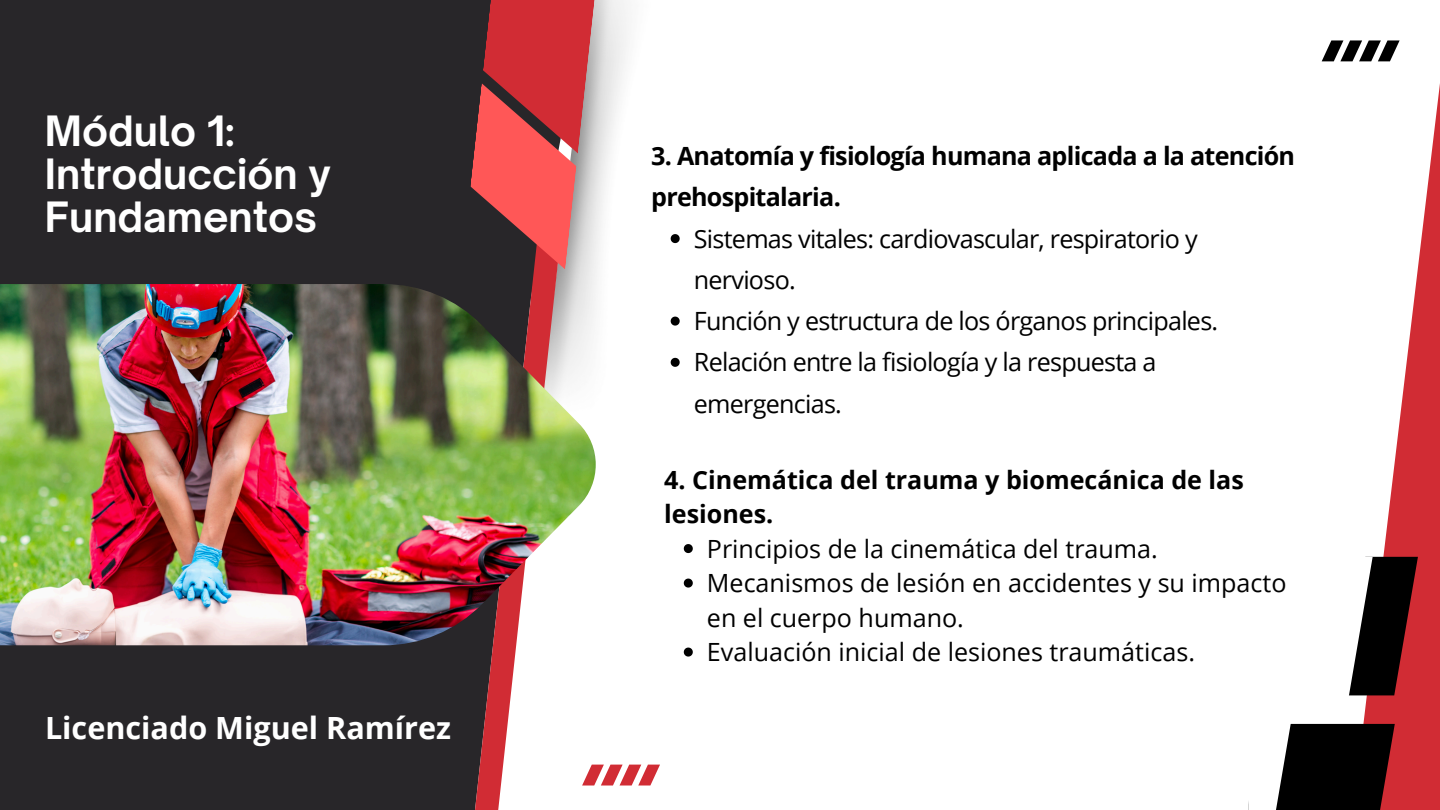
<style>
.page{position:relative;width:1440px;height:810px;background:#fff}
.page>*{position:absolute;margin:0;border:0;box-sizing:border-box;transform-origin:0 0}
.t1{font:700 40px/42.8px "Open Sauce One";color:#fff}
.t2{font:700 30.6px "Open Sans";color:#fff}
.t3{font:25.1px/41.2px "Open Sans";letter-spacing:-.03em;color:#000}
.t4{font:25.1px/34.5px "Open Sans";color:#000}
.t5{font:700 25.1px/41.2px "Open Sans";letter-spacing:-.03em;color:#000}
.t6{font:700 25.1px/34.5px "Open Sans";color:#000}
</style>
<div class="page">
<svg style="left:1365px;top:83px;width:75px;height:727px"></svg>
<svg style="left:1248px;top:557px;width:170px;height:253px"></svg>
<div style="left:0;top:0;width:602px;height:810px;background:#282629"></div>
<img style="left:568px;top:0;width:107px;height:427px">
<svg style="left:475px;top:270px;width:93px;height:540px;background:#d5abae"></svg>
<svg style="left:470px;top:0;width:145px;height:270px"></svg>
<svg style="left:575px;top:765px;width:85px;height:27px"></svg>
<svg style="left:1321px;top:40px;width:79px;height:22px"></svg>
<svg style="left:684px;top:544px;width:9px;height:9px"></svg>
<svg style="left:684px;top:579px;width:9px;height:9px"></svg>
<svg style="left:684px;top:648px;width:9px;height:9px"></svg>
<img style="left:0;top:284px;width:596px;height:361px">
<svg style="left:671px;top:234px;width:9px;height:9px"></svg>
<svg style="left:671px;top:317px;width:9px;height:9px"></svg>
<svg style="left:671px;top:358px;width:9px;height:9px"></svg>
<h1 class="t1" style="left:45px;top:110px;width:287px">Módulo 1:<br>Introducción y<br>Fundamentos</h1>
<h3 class="t2" style="left:45px;top:706px;width:408px">Licenciado Miguel Ramírez</h3>
<p class="t5" style="left:651px;top:135px;width:645px">3. Anatomía y fisiología humana aplicada a la atención prehospitalaria.</p>
<p class="t3" style="left:694px;top:217px;width:505px">Sistemas vitales: cardiovascular, respiratorio y nervioso.</p>
<p class="t3" style="left:694px;top:300px;width:526px">Función y estructura de los órganos principales.</p>
<p class="t3" style="left:694px;top:341px;width:464px">Relación entre la fisiología y la respuesta a emergencias.</p>
<h2 class="t6" style="left:664px;top:462px;width:581px">4. Cinemática del trauma y biomecánica de las lesiones.</h2>
<p class="t4" style="left:707px;top:531px;width:452px">Principios de la cinemática del trauma.</p>
<p class="t4" style="left:707px;top:565px;width:581px">Mecanismos de lesión en accidentes y su impacto en el cuerpo humano.</p>
<p class="t4" style="left:707px;top:634px;width:490px">Evaluación inicial de lesiones traumáticas.</p>
</div>
